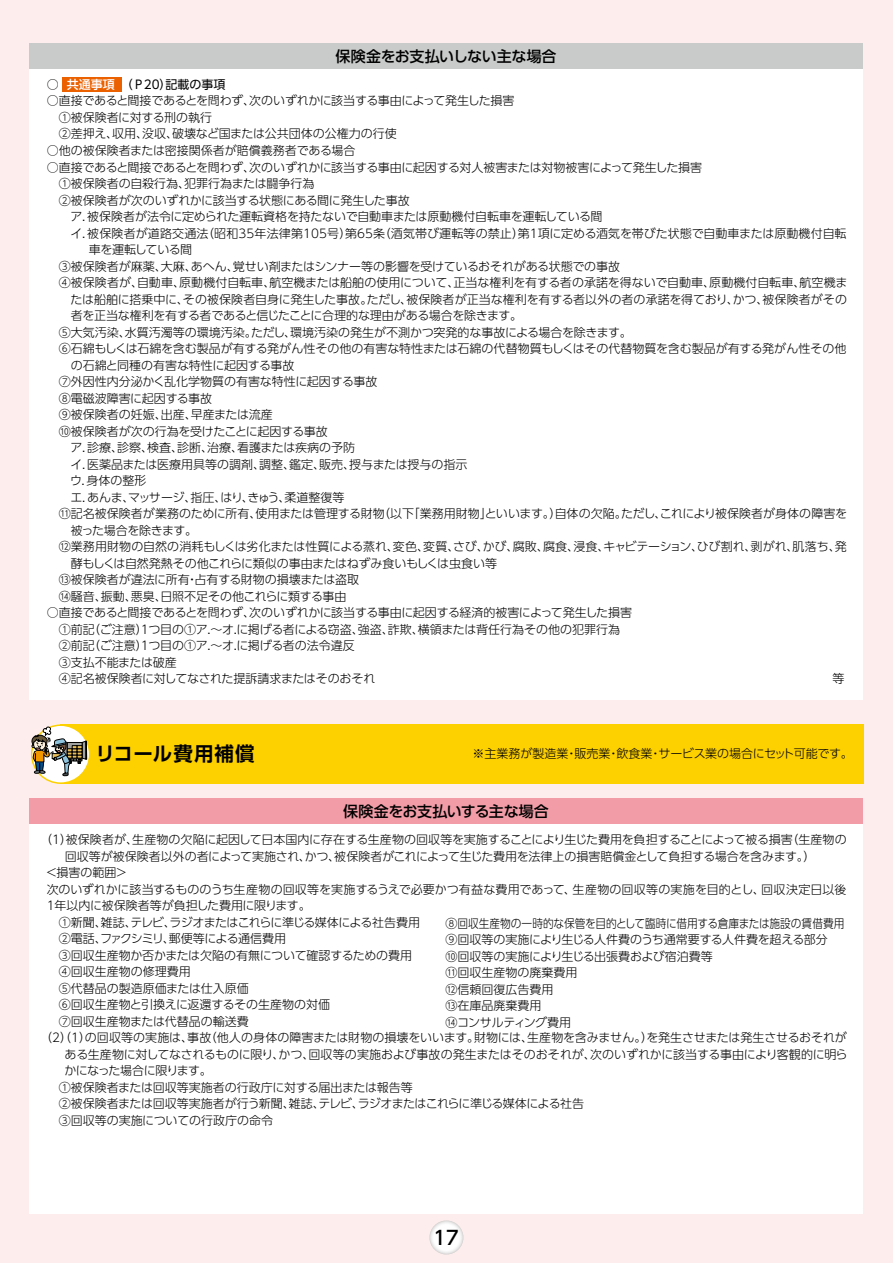
<style>
.page{position:relative;width:893px;height:1263px;background:#fdeeed}
.page>*{position:absolute;margin:0;border:0;box-sizing:border-box;transform-origin:0 0}
.t1{font:700 19.5px "UD Shin Go Pro De";letter-spacing:.045em;color:#000}
.t2{font:500 19.2px "UD Shin Go Pro";color:#000}
.t3{font:500 15px "UD Shin Go Pro";letter-spacing:-.015em;color:#000}
.t4{font:300 12px/16.5px "UD Shin Go Pro";color:#000}
.t5{font:300 12px/16.5px "UD Shin Go Pro";letter-spacing:-.02em;color:#000}
.t6{font:300 12px "UD Shin Go Pro";letter-spacing:-.025em;color:#000}
.t7{font:300 12px "UD Shin Go Pro";letter-spacing:-.035em;color:#000}
.t8{font:300 12px "UD Shin Go Pro";letter-spacing:-.055em;color:#000}
.t9{font:300 12px "UD Shin Go Pro";letter-spacing:-.045em;color:#000}
.t10{font:12px "UD Shin Go Pro";color:#000}
.t11{font:300 12px "UD Shin Go Pro";letter-spacing:-.05em;color:#000}
.t12{font:300 12px "UD Shin Go Pro";letter-spacing:-.03em;color:#000}
.s1{font-weight:500;color:#fff}
</style>
<div class="page">
<div style="left:29px;top:44px;width:834px;height:656px;background:#fff"></div>
<div style="left:29px;top:799px;width:834px;height:414px;background:#fff"></div>
<div style="left:30px;top:799px;width:833px;height:25px;background:#f19ca7"></div>
<div style="left:30px;top:44px;width:833px;height:25px;background:#c9caca"></div>
<div style="left:62px;top:77px;width:59px;height:15px;background:#eb6100"></div>
<div style="left:61px;top:724px;width:803px;height:60px;background:#fdd000"></div>
<div style="left:31px;top:724px;width:59px;height:60px;border:2px solid #fdd000;border-radius:50%"></div>
<svg style="left:31px;top:726px;width:56px;height:58px"></svg>
<svg style="left:429px;top:1220px;width:34px;height:34px"></svg>
<p class="t3" style="left:335px;top:44px;width:223px">保険金をお支払いしない主な場合</p>
<p class="t10" style="left:47px;top:75px;width:180px">○ <span class="s1">共通事項　</span>（Ｐ20）記載の事項</p>
<p class="t5" style="left:59px;top:92px;width:457px;text-indent:-12px">○直接であると間接であるとを問わず、次のいずれかに該当する事由によって発生した損害<br>①被保険者に対する刑の執行<br>②差押え、収用、没収、破壊など国または公共団体の公権力の行使</p>
<p class="t4" style="left:47px;top:142px;width:310px">○他の被保険者または密接関係者が賠償義務者である場合</p>
<p class="t5" style="left:47px;top:158px;width:657px">○直接であると間接であるとを問わず、次のいずれかに該当する事由に起因する対人被害または対物被害によって発生した損害</p>
<p class="t4" style="left:59px;top:175px;width:257px">①被保険者の自殺行為、犯罪行為または闘争行為</p>
<p class="t5" style="left:59px;top:191px;width:352px">②被保険者が次のいずれかに該当する状態にある間に発生した事故</p>
<p class="t5" style="left:70px;top:208px;width:534px">ア．被保険者が法令に定められた運転資格を持たないで自動車または原動機付自転車を運転している間</p>
<p class="t4" style="left:70px;top:224px;width:778px">イ．被保険者が道路交通法（昭和35年法律第105号）第65条（酒気帯び運転等の禁止）第1項に定める酒気を帯びた状態で自動車または原動機付自転</p>
<p class="t12" style="left:89px;top:240px;width:105px">車を運転している間</p>
<p class="t4" style="left:59px;top:257px;width:563px">③被保険者が麻薬、大麻、あへん、覚せい剤またはシンナー等の影響を受けているおそれがある状態での事故</p>
<p class="t4" style="left:59px;top:274px;width:790px">④被保険者が、自動車、原動機付自転車、航空機または船舶の使用について、正当な権利を有する者の承諾を得ないで自動車、原動機付自転車、航空機ま</p>
<p class="t4" style="left:70px;top:290px;width:778px">たは船舶に搭乗中に、その被保険者自身に発生した事故。ただし、被保険者が正当な権利を有する者以外の者の承諾を得ており、かつ、被保険者がその</p>
<p class="t6" style="left:71px;top:306px;width:453px">者を正当な権利を有する者であると信じたことに合理的な理由がある場合を除きます。</p>
<p class="t4" style="left:59px;top:323px;width:575px">⑤大気汚染、水質汚濁等の環境汚染。ただし、環境汚染の発生が不測かつ突発的な事故による場合を除きます。</p>
<p class="t4" style="left:59px;top:340px;width:789px">⑥石綿もしくは石綿を含む製品が有する発がん性その他の有害な特性または石綿の代替物質もしくはその代替物質を含む製品が有する発がん性その他</p>
<p class="t4" style="left:71px;top:356px;width:225px">の石綿と同種の有害な特性に起因する事故</p>
<p class="t4" style="left:59px;top:373px;width:320px">⑦外因性内分泌かく乱化学物質の有害な特性に起因する事故</p>
<p class="t4" style="left:59px;top:389px;width:155px">⑧電磁波障害に起因する事故</p>
<p class="t4" style="left:59px;top:406px;width:216px">⑨被保険者の妊娠、出産、早産または流産</p>
<p class="t4" style="left:59px;top:422px;width:271px">⑩被保険者が次の行為を受けたことに起因する事故</p>
<p class="t4" style="left:70px;top:439px;width:286px">ア．診療、診察、検査、診断、治療、看護または疾病の予防</p>
<p class="t4" style="left:70px;top:455px;width:399px">イ．医薬品または医療用具等の調剤、調整、鑑定、販売、授与または授与の指示</p>
<p class="t4" style="left:70px;top:472px;width:78px">ウ．身体の整形</p>
<p class="t5" style="left:70px;top:488px;width:275px">エ．あんま、マッサージ、指圧、はり、きゅう、柔道整復等</p>
<p class="t4" style="left:59px;top:505px;width:790px">⑪記名被保険者が業務のために所有、使用または管理する財物（以下「業務用財物」といいます。）自体の欠陥。ただし、これにより被保険者が身体の障害を</p>
<p class="t6" style="left:71px;top:520px;width:128px">被った場合を除きます。</p>
<p class="t4" style="left:59px;top:538px;width:790px">⑫業務用財物の自然の消耗もしくは劣化または性質による蒸れ、変色、変質、さび、かび、腐敗、腐食、浸食、キャビテーション、ひび割れ、剥がれ、肌落ち、発</p>
<p class="t5" style="left:71px;top:554px;width:428px">酵もしくは自然発熱その他これらに類似の事由またはねずみ食いもしくは虫食い等</p>
<p class="t4" style="left:59px;top:571px;width:302px">⑬被保険者が違法に所有・占有する財物の損壊または盗取</p>
<p class="t4" style="left:59px;top:587px;width:289px">⑭騒音、振動、悪臭、日照不足その他これらに類する事由</p>
<p class="t4" style="left:59px;top:604px;width:575px;text-indent:-12px">○直接であると間接であるとを問わず、次のいずれかに該当する事由に起因する経済的被害によって発生した損害①前記（ご注意）１つ目の①ア.～オ.に掲げる者による窃盗、強盗、詐欺、横領または背任行為その他の犯罪行為②前記（ご注意）１つ目の①ア.～オ.に掲げる者の法令違反<br>③支払不能または破産</p>
<h1 class="t1" style="left:96px;top:738px;width:161px">リコール費用補償</h1>
<p class="t4" style="left:472px;top:745px;width:382px">※主業務が製造業・販売業・飲食業・サービス業の場合にセット可能です。</p>
<p class="t3" style="left:343px;top:799px;width:207px">保険金をお支払いする主な場合</p>
<p class="t4" style="left:40px;top:831px;width:808px">（1）被保険者が、生産物の欠陥に起因して日本国内に存在する生産物の回収等を実施することにより生じた費用を負担することによって被る損害（生産物の</p>
<p class="t5" style="left:65px;top:848px;width:752px">回収等が被保険者以外の者によって実施され、かつ、被保険者がこれによって生じた費用を法律上の損害賠償金として負担する場合を含みます。）</p>
<p class="t4" style="left:46px;top:864px;width:83px">＜損害の範囲＞</p>
<p class="t4" style="left:47px;top:881px;width:801px">次のいずれかに該当するもののうち生産物の回収等を実施するうえで必要かつ有益な費用であって、生産物の回収等の実施を目的とし、回収決定日以後</p>
<p class="t4" style="left:47px;top:897px;width:265px">1年以内に被保険者等が負担した費用に限ります。</p>
<p class="t8" style="left:59px;top:913px;width:363px">①新聞、雑誌、テレビ、ラジオまたはこれらに準じる媒体による社告費用</p>
<p class="t9" style="left:59px;top:929px;width:229px">②電話、ファクシミリ、郵便等による通信費用</p>
<p class="t5" style="left:59px;top:947px;width:355px">③回収生産物か否かまたは欠陥の有無について確認するための費用</p>
<p class="t4" style="left:59px;top:963px;width:133px">④回収生産物の修理費用</p>
<p class="t4" style="left:59px;top:980px;width:192px">⑤代替品の製造原価または仕入原価</p>
<p class="t4" style="left:59px;top:996px;width:273px">⑥回収生産物と引換えに返還するその生産物の対価</p>
<p class="t4" style="left:59px;top:1013px;width:192px">⑦回収生産物または代替品の輸送費</p>
<p class="t4" style="left:40px;top:1029px;width:808px">（2（）1 の）回収等の実施は事、 （故他人の身体の障害または財物の損壊をいいます財。物には生、産物を含みません を）。 発生させまたは発生させるおそれが</p>
<p class="t5" style="left:65px;top:1046px;width:784px">ある生産物に対してなされるものに限り、かつ、回収等の実施および事故の発生またはそのおそれが、次のいずれかに該当する事由により客観的に明ら</p>
<p class="t11" style="left:64px;top:1061px;width:149px">かになった場合に限ります。</p>
<p class="t4" style="left:59px;top:1079px;width:356px">①被保険者または回収等実施者の行政庁に対する届出または報告等</p>
<p class="t7" style="left:59px;top:1094px;width:527px">②被保険者または回収等実施者が行う新聞、雑誌、テレビ、ラジオまたはこれらに準じる媒体による社告</p>
<p class="t4" style="left:59px;top:1112px;width:216px">③回収等の実施についての行政庁の命令</p>
<p class="t4" style="left:446px;top:914px;width:400px">⑧回収生産物の一時的な保管を目的として臨時に借用する倉庫または施設の賃借費用<br>⑨回収等の実施により生じる人件費のうち通常要する人件費を超える部分<br>⑩回収等の実施により生じる出張費および宿泊費等<br>⑪回収生産物の廃棄費用<br>⑫信頼回復広告費用<br>⑬在庫品廃棄費用<br>⑭コンサルティング費用</p>
<h2 class="t2" style="left:433px;top:1222px;width:27px">17</h2>
</div>
